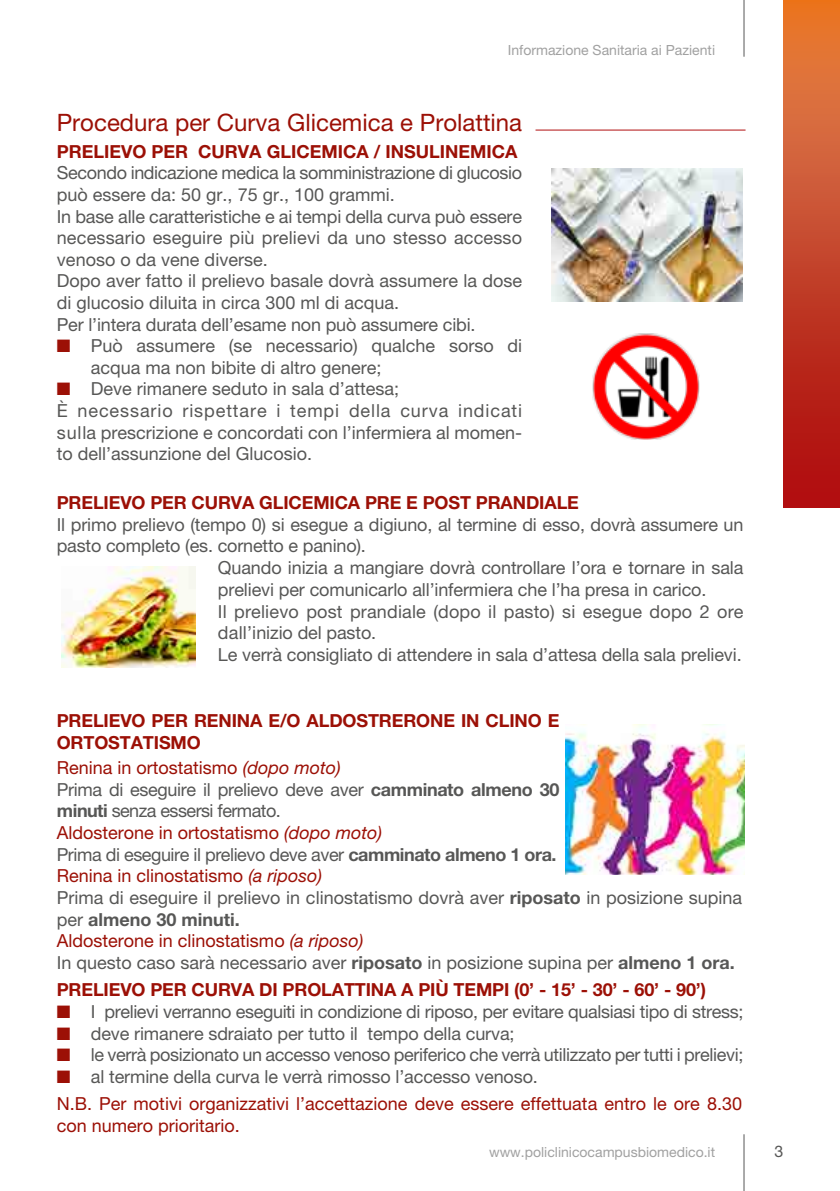
<style>
.page{position:relative;width:840px;height:1191px;background:#fff}
.page>*{position:absolute;margin:0;border:0;box-sizing:border-box;transform-origin:0 0}
.t1{font:24px "Helvetica Neue LT Pro";color:#9c1006}
.t2{font:18px/21.6px "Helvetica Neue LT Pro";letter-spacing:-.005em;color:#575756}
.t3{font:700 18px/21.6px "Helvetica Neue LT Pro";letter-spacing:-.005em;color:#9c1006}
.t4{font:18px/21.6px "Helvetica Neue LT Pro";color:#9c1006}
.t5{font:16px "Helvetica Neue LT Pro";color:#575756}
.t6{font:14px "Helvetica Neue LT Pro";color:#a1a1a1}
.s1{color:#9c1006}
.s2{font-style:italic;color:#9c1006}
.s3{font-weight:700}
</style>
<div class="page">
<svg style="left:783px;top:0;width:56px;height:507px"></svg>
<hr style="left:743px;top:0;width:1px;height:57px;background:#575756">
<hr style="left:743px;top:1134px;width:1px;height:57px;background:#575756">
<img style="left:565px;top:724px;width:178px;height:150px">
<hr style="left:535px;top:130px;width:210px;height:1px;background:#b20e10">
<img style="left:551px;top:169px;width:191px;height:132px">
<img style="left:592px;top:334px;width:106px;height:105px">
<img style="left:62px;top:566px;width:133px;height:102px">
<p class="t6" style="left:507px;top:42px;width:209px">Informazione Sanitaria ai Pazienti</p>
<h1 class="t1" style="left:57px;top:108px;width:466px">Procedura per Curva Glicemica e Prolattina</h1>
<p class="t3" style="left:57px;top:140px;width:462px">PRELIEVO PER CURVA GLICEMICA / INSULINEMICA</p>
<p class="t2" style="left:57px;top:162px;width:466px">Secondo indicazione medica la somministrazione di glucosio può essere da: 50 gr., 75 gr., 100 grammi.<br>In base alle caratteristiche e ai tempi della curva può essere necessario eseguire più prelievi da uno stesso accesso venoso o da vene diverse.<br>Dopo aver fatto il prelievo basale dovrà assumere la dose di glucosio diluita in circa 300 ml di acqua.<br>Per l’intera durata dell’esame non può assumere cibi.</p>
<p class="t2" style="left:91px;top:335px;width:432px;text-indent:-34px"><span class="s1">■</span> Può assumere (se necessario) qualche sorso di acqua ma non bibite di altro genere;</p>
<p class="t2" style="left:57px;top:378px;width:466px"><span class="s1">■</span> Deve rimanere seduto in sala d’attesa;<br>È necessario rispettare i tempi della curva indicati sulla prescrizione e concordati con l’infermiera al momen&shy;to dell’assunzione del Glucosio.</p>
<p class="t3" style="left:57px;top:491px;width:523px">PRELIEVO PER CURVA GLICEMICA PRE E POST PRANDIALE</p>
<p class="t2" style="left:57px;top:513px;width:687px">Il primo prelievo (tempo 0) si esegue a digiuno, al termine di esso, dovrà assumere un pasto completo (es. cornetto e panino).</p>
<p class="t2" style="left:218px;top:557px;width:526px">Quando inizia a mangiare dovrà controllare l’ora e tornare in sala prelievi per comunicarlo all’infermiera che l’ha presa in carico.<br>Il prelievo post prandiale (dopo il pasto) si esegue dopo 2 ore dall’inizio del pasto.<br>Le verrà consigliato di attendere in sala d’attesa della sala prelievi.</p>
<p class="t3" style="left:57px;top:709px;width:504px">PRELIEVO PER RENINA E/O ALDOSTRERONE IN CLINO E<br>ORTOSTATISMO</p>
<p class="t2" style="left:57px;top:757px;width:686px"><span class="s1">Renina in ortostatismo</span> <span class="s2">(dopo moto)<br></span>Prima di eseguire il prelievo deve aver <span class="s3">camminato almeno 30<br>minuti</span> senza essersi fermato.<br><span class="s1">Aldosterone in ortostatismo</span> <span class="s2">(dopo moto)<br></span>Prima di eseguire il prelievo deve aver <span class="s3">camminato almeno 1 ora.<br></span><span class="s1">Renina in clinostatismo</span> <span class="s2">(a riposo)<br></span>Prima di eseguire il prelievo in clinostatismo dovrà aver <span class="s3">riposato</span> in posizione supina per <span class="s3">almeno 30 minuti.<br></span><span class="s1">Aldosterone in clinostatismo</span> <span class="s2">(a riposo)<br></span>In questo caso sarà necessario aver <span class="s3">riposato</span> in posizione supina per <span class="s3">almeno 1 ora.</span></p>
<p class="t3" style="left:57px;top:978px;width:650px">PRELIEVO PER CURVA DI PROLATTINA A PIÙ TEMPI (0’ - 15’ - 30’ - 60’ - 90’)</p>
<p class="t2" style="left:57px;top:1000px;width:687px"><span class="s1">■</span> I prelievi verranno eseguiti in condizione di riposo, per evitare qualsiasi tipo di stress;</p>
<p class="t2" style="left:57px;top:1022px;width:459px"><span class="s1">■</span> deve rimanere sdraiato per tutto il tempo della curva;</p>
<p class="t2" style="left:57px;top:1043px;width:687px"><span class="s1">■</span> le verrà posizionato un accesso venoso periferico che verrà utilizzato per tutti i prelievi;</p>
<p class="t2" style="left:57px;top:1065px;width:482px"><span class="s1">■</span> al termine della curva le verrà rimosso l’accesso venoso.</p>
<p class="t4" style="left:57px;top:1093px;width:686px">N.B. Per motivi organizzativi l’accettazione deve essere effettuata entro le ore 8.30 con numero prioritario.</p>
<p class="t6" style="left:489px;top:1143px;width:227px">www.policlinicocampusbiomedico.it</p>
<p class="t5" style="left:773px;top:1141px;width:10px">3</p>
</div>
